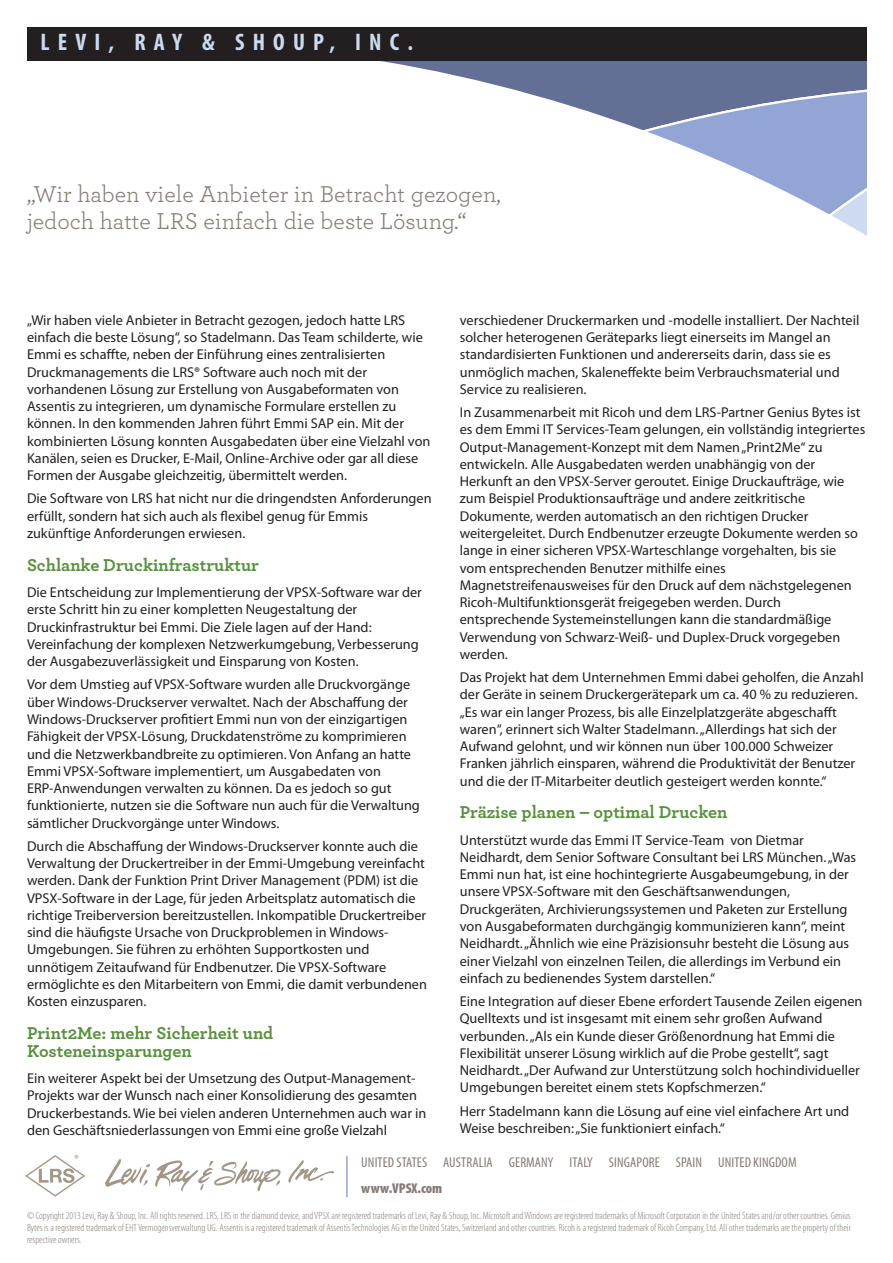
<style>
.page{position:relative;width:893px;height:1263px;background:#fff}
.page>*{position:absolute;margin:0;border:0;box-sizing:border-box;transform-origin:0 0}
.t1{font:24px/27px "Archer";color:#867b76}
.t2{font:700 condensed 24px "Myriad Pro";letter-spacing:.34em;color:#ccdaef}
.t3{font:700 18px/18px "Archer";color:#59903f}
.t4{font:14.25px/17.2px "Myriad Pro";color:#231f20}
.t5{font:condensed 14.25px "Myriad Pro";letter-spacing:.01em;color:#867b76}
.t6{font:900 condensed 14.25px "Myriad Pro";color:#867b76}
.t7{font:300 condensed 10.5px/12px "Myriad Pro";color:#867b76;text-align:justify}
</style>
<div class="page">
<svg style="left:381px;top:61px;width:485px;height:67px"></svg>
<svg style="left:636px;top:83px;width:230px;height:152px"></svg>
<svg style="left:25px;top:1155px;width:60px;height:42px"></svg>
<svg style="left:288px;top:1160px;width:46px;height:23px"></svg>
<svg style="left:105px;top:1159px;width:176px;height:33px"></svg>
<hr style="left:346px;top:1156px;width:2px;height:41px;background:#92a5d4">
<div style="left:27px;top:27px;width:839px;height:34px;background:#231f20"></div>
<h1 class="t2" style="left:40px;top:33px;width:374px">LEVI, RAY &amp; SHOUP, INC.</h1>
<h1 class="t1" style="left:27px;top:183px;width:475px">„Wir haben viele Anbieter in Betracht gezogen, jedoch hatte LRS einfach die beste Lösung.“</h1>
<p class="t4" style="left:27px;top:313px;width:405px">„Wir haben viele Anbieter in Betracht gezogen, jedoch hatte LRS einfach die beste Lösung“, so Stadelmann. Das Team schilderte, wie Emmi es schaffte, neben der Einführung eines zentralisierten Druckmanagements die LRS® Software auch noch mit der vorhandenen Lösung zur Erstellung von Ausgabeformaten von Assentis zu integrieren, um dynamische Formulare erstellen zu können. In den kommenden Jahren führt Emmi SAP ein. Mit der kombinierten Lösung konnten Ausgabedaten über eine Vielzahl von Kanälen, seien es Drucker, E-Mail, Online-Archive oder gar all diese Formen der Ausgabe gleichzeitig, übermittelt werden.</p>
<p class="t4" style="left:27px;top:491px;width:406px">Die Software von LRS hat nicht nur die dringendsten Anforderungen erfüllt, sondern hat sich auch als flexibel genug für Emmis zukünftige Anforderungen erwiesen.</p>
<p class="t3" style="left:27px;top:558px;width:234px">Schlanke Druckinfrastruktur</p>
<p class="t4" style="left:27px;top:585px;width:396px">Die Entscheidung zur Implementierung der VPSX-Software war der erste Schritt hin zu einer kompletten Neugestaltung der Druckinfrastruktur bei Emmi. Die Ziele lagen auf der Hand:<br>Vereinfachung der komplexen Netzwerkumgebung, Verbesserung der Ausgabezuverlässigkeit und Einsparung von Kosten.</p>
<p class="t4" style="left:27px;top:677px;width:394px">Vor dem Umstieg auf VPSX-Software wurden alle Druckvorgänge über Windows-Druckserver verwaltet. Nach der Abschaffung der Windows-Druckserver profitiert Emmi nun von der einzigartigen Fähigkeit der VPSX-Lösung, Druckdatenströme zu komprimieren und die Netzwerkbandbreite zu optimieren. Von Anfang an hatte Emmi VPSX-Software implementiert, um Ausgabedaten von ERP-Anwendungen verwalten zu können. Da es jedoch so gut funktionierte, nutzen sie die Software nun auch für die Verwaltung sämtlicher Druckvorgänge unter Windows.</p>
<p class="t4" style="left:27px;top:838px;width:401px">Durch die Abschaffung der Windows-Druckserver konnte auch die Verwaltung der Druckertreiber in der Emmi-Umgebung vereinfacht werden. Dank der Funktion Print Driver Management (PDM) ist die VPSX-Software in der Lage, für jeden Arbeitsplatz automatisch die richtige Treiberversion bereitzustellen. Inkompatible Druckertreiber sind die häufigste Ursache von Druckproblemen in Windows-Umgebungen. Sie führen zu erhöhten Supportkosten und unnötigem Zeitaufwand für Endbenutzer. Die VPSX-Software ermöglichte es den Mitarbeitern von Emmi, die damit verbundenen Kosten einzusparen.</p>
<p class="t3" style="left:27px;top:1026px;width:248px">Print2Me: mehr Sicherheit und<br>Kosteneinsparungen</p>
<p class="t4" style="left:27px;top:1071px;width:401px">Ein weiterer Aspekt bei der Umsetzung des Output-Management-Projekts war der Wunsch nach einer Konsolidierung des gesamten Druckerbestands. Wie bei vielen anderen Unternehmen auch war in den Geschäftsniederlassungen von Emmi eine große Vielzahl</p>
<p class="t4" style="left:460px;top:313px;width:401px">verschiedener Druckermarken und -modelle installiert. Der Nachteil solcher heterogenen Geräteparks liegt einerseits im Mangel an standardisierten Funktionen und andererseits darin, dass sie es unmöglich machen, Skaleneffekte beim Verbrauchsmaterial und Service zu realisieren.</p>
<p class="t4" style="left:460px;top:405px;width:407px">In Zusammenarbeit mit Ricoh und dem LRS-Partner Genius Bytes ist es dem Emmi IT Services-Team gelungen, ein vollständig integriertes Output-Management-Konzept mit dem Namen „Print2Me“ zu entwickeln. Alle Ausgabedaten werden unabhängig von der Herkunft an den VPSX-Server geroutet. Einige Druckaufträge, wie zum Beispiel Produktionsaufträge und andere zeitkritische Dokumente, werden automatisch an den richtigen Drucker weitergeleitet. Durch Endbenutzer erzeugte Dokumente werden so lange in einer sicheren VPSX-Warteschlange vorgehalten, bis sie vom entsprechenden Benutzer mithilfe eines Magnetstreifenausweises für den Druck auf dem nächstgelegenen Ricoh-Multifunktionsgerät freigegeben werden. Durch entsprechende Systemeinstellungen kann die standardmäßige Verwendung von Schwarz-Weiß- und Duplex-Druck vorgegeben werden.</p>
<p class="t4" style="left:460px;top:670px;width:405px">Das Projekt hat dem Unternehmen Emmi dabei geholfen, die Anzahl der Geräte in seinem Druckergerätepark um ca. 40 % zu reduzieren. „Es war ein langer Prozess, bis alle Einzelplatzgeräte abgeschafft waren“, erinnert sich Walter Stadelmann. „Allerdings hat sich der Aufwand gelohnt, und wir können nun über 100.000 Schweizer Franken jährlich einsparen, während die Produktivität der Benutzer und die der IT-Mitarbeiter deutlich gesteigert werden konnte.“</p>
<p class="t3" style="left:460px;top:805px;width:269px">Präzise planen – optimal Drucken</p>
<p class="t4" style="left:460px;top:832px;width:398px">Unterstützt wurde das Emmi IT Service-Team von Dietmar Neidhardt, dem Senior Software Consultant bei LRS München. „Was Emmi nun hat, ist eine hochintegrierte Ausgabeumgebung, in der unsere VPSX-Software mit den Geschäftsanwendungen, Druckgeräten, Archivierungssystemen und Paketen zur Erstellung von Ausgabeformaten durchgängig kommunizieren kann“, meint Neidhardt. „Ähnlich wie eine Präzisionsuhr besteht die Lösung aus einer Vielzahl von einzelnen Teilen, die allerdings im Verbund ein einfach zu bedienendes System darstellen.“</p>
<p class="t4" style="left:460px;top:994px;width:404px">Eine Integration auf dieser Ebene erfordert Tausende Zeilen eigenen Quelltexts und ist insgesamt mit einem sehr großen Aufwand verbunden. „Als ein Kunde dieser Größenordnung hat Emmi die Flexibilität unserer Lösung wirklich auf die Probe gestellt“, sagt Neidhardt. „Der Aufwand zur Unterstützung solch hochindividueller Umgebungen bereitet einem stets Kopfschmerzen.“</p>
<p class="t4" style="left:460px;top:1103px;width:391px">Herr Stadelmann kann die Lösung auf eine viel einfachere Art und<br>Weise beschreiben: „Sie funktioniert einfach.“</p>
<p class="t5" style="left:361px;top:1157px;width:437px">UNITED STATES AUSTRALIA GERMANY ITALY SINGAPORE SPAIN UNITED KINGDOM</p>
<p class="t6" style="left:361px;top:1183px;width:83px">www.VPSX.com</p>
<p class="t7" style="left:27px;top:1210px;width:825px">© Copyright 2013 Levi, Ray &amp; Shoup, Inc. All rights reserved. LRS, LRS in the diamond device, and VPSX are registered trademarks of Levi, Ray &amp; Shoup, Inc. Microsoft and Windows are registered trademarks of Microsoft Corporation in the United States and/or other countries. Genius Bytes is a registered trademark of EHT Vermogensverwaltung UG. Assentis is a registered trademark of Assentis Technologies AG in the United States, Switzerland and other countries. Ricoh is a registered trademark of Ricoh Company, Ltd. All other trademarks are the property of their respective owners.</p>
</div>
